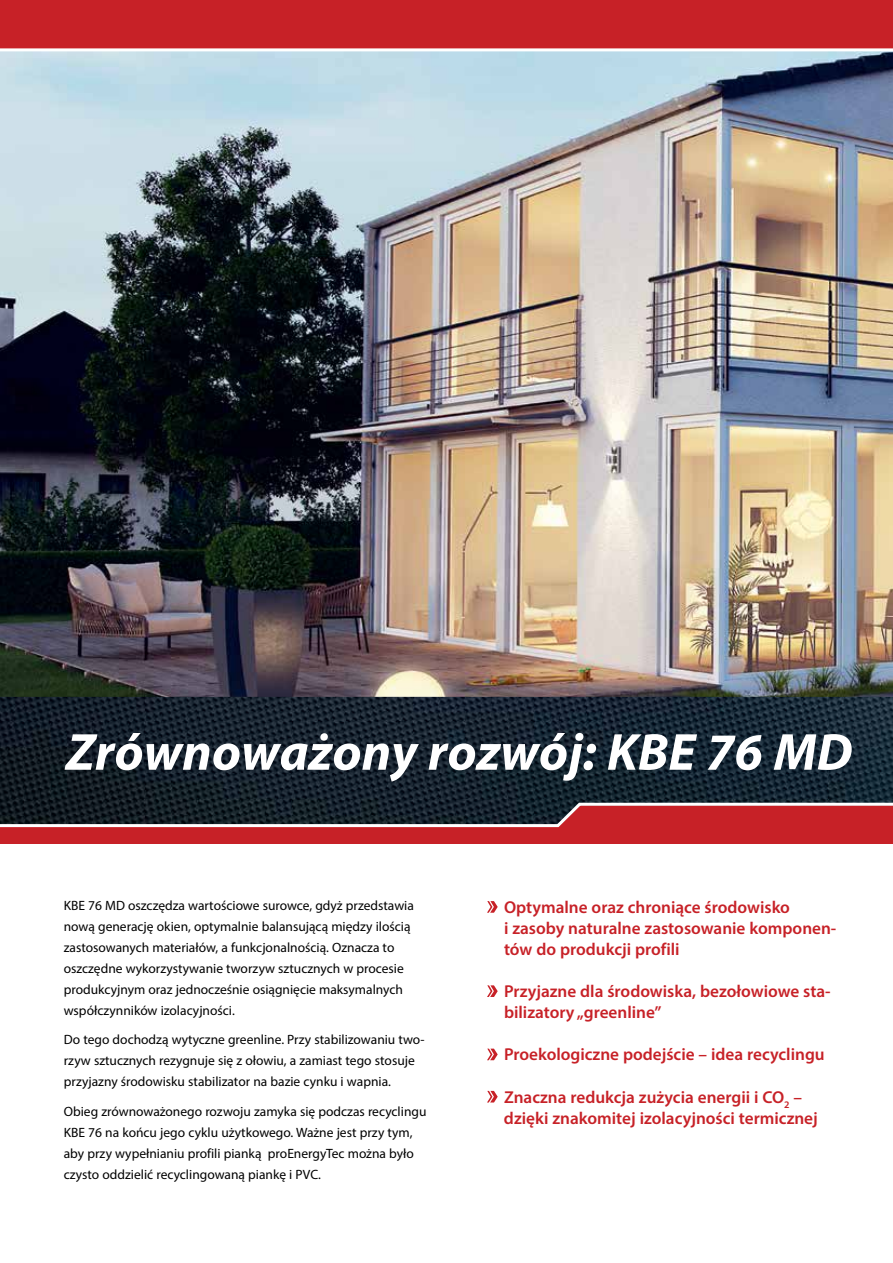
<style>
.page{position:relative;width:893px;height:1263px;background:#fff}
.page>*{position:absolute;margin:0;border:0;box-sizing:border-box;transform-origin:0 0}
.t1{font:italic 700 52.5px "Myriad Pro";color:#fff}
.t2{font:600 17.25px/21px "Myriad Pro";color:#c72127}
.t3{font:13.5px/21px "Myriad Pro";color:#000}
</style>
<div class="page">
<img style="left:0;top:53px;width:893px;height:644px">
<div style="left:0;top:804px;width:893px;height:40px;background:#c72127"></div>
<img style="left:0;top:697px;width:893px;height:104px">
<svg style="left:0;top:801px;width:893px;height:27px"></svg>
<svg style="left:0;top:0;width:893px;height:53px;background:#c93339"></svg>
<svg style="left:487px;top:901px;width:11px;height:12px"></svg>
<svg style="left:487px;top:985px;width:11px;height:12px"></svg>
<svg style="left:487px;top:1049px;width:11px;height:11px"></svg>
<svg style="left:487px;top:1091px;width:11px;height:11px"></svg>
<h1 class="t1" style="left:66px;top:718px;width:788px">Zrównoważony rozwój: KBE 76 MD</h1>
<p class="t3" style="left:64px;top:895px;width:352px">KBE 76 MD oszczędza wartościowe surowce, gdyż przedstawia nową generację okien, optymalnie balansującą między ilością zastosowanych materiałów, a funkcjonalnością. Oznacza to oszczędne wykorzystywanie tworzyw sztucznych w procesie produkcyjnym oraz jednocześnie osiągnięcie maksymalnych współczynników izolacyjności.</p>
<p class="t3" style="left:64px;top:1029px;width:362px">Do tego dochodzą wytyczne greenline. Przy stabilizowaniu two&shy;rzyw sztucznych rezygnuje się z ołowiu, a zamiast tego stosuje przyjazny środowisku stabilizator na bazie cynku i wapnia.</p>
<p class="t3" style="left:64px;top:1101px;width:364px">Obieg zrównoważonego rozwoju zamyka się podczas recyclingu KBE 76 na końcu jego cyklu użytkowego. Ważne jest przy tym, aby przy wypełnianiu profili pianką proEnergyTec można było czysto oddzielić recyclingowaną piankę i PVC.</p>
<p class="t2" style="left:504px;top:896px;width:334px">Optymalne oraz chroniące środowisko<br>i zasoby naturalne zastosowanie komponen&shy;tów do produkcji profili</p>
<p class="t2" style="left:504px;top:980px;width:328px">Przyjazne dla środowiska, bezołowiowe sta&shy;bilizatory „greenline”</p>
<p class="t2" style="left:504px;top:1043px;width:322px">Proekologiczne podejście – idea recyclingu</p>
<p class="t2" style="left:504px;top:1086px;width:315px">Znaczna redukcja zużycia energii i CO<sub>2</sub> – dzięki znakomitej izolacyjności termicznej</p>
</div>
